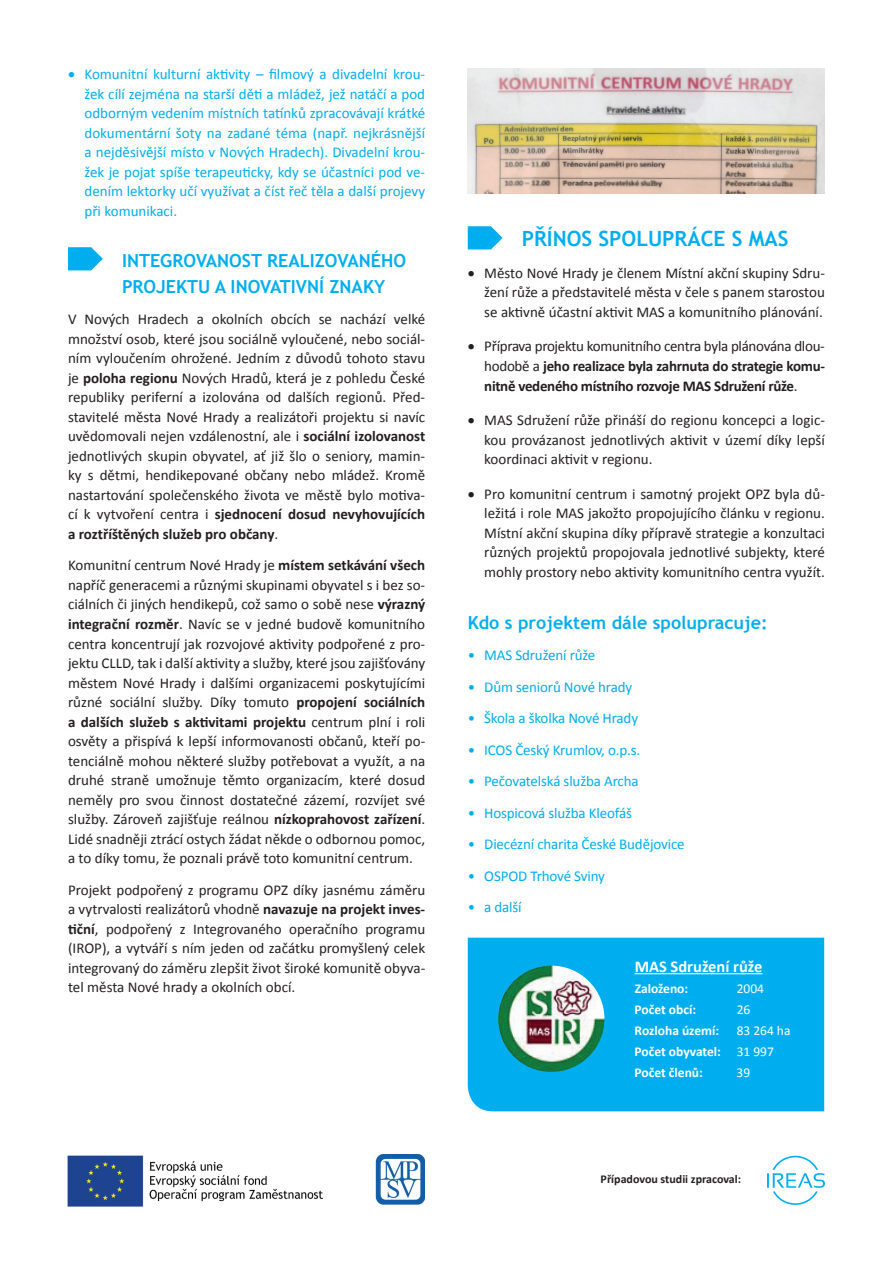
<style>
.page{position:relative;width:893px;height:1263px;background:#fff}
.page>*{position:absolute;margin:0;border:0;box-sizing:border-box;transform-origin:0 0}
.t1{font:700 21px "Trebuchet MS";color:#00aeef}
.t2{font:700 18px/25.5px "Trebuchet MS";color:#00aeef}
.t3{font:700 16.5px "Calibri";color:#fff}
.t4{font:15px/19.5px "Calibri";color:#231f20;text-align:justify}
.t5{font:15px/19.5px "Calibri";letter-spacing:-.01em;color:#00aeef;text-align:justify}
.t6{font:700 15px/19.5px "Calibri";letter-spacing:-.02em;color:#231f20;text-align:justify}
.t7{font:700 13.5px/21px "Calibri";color:#fff}
.t8{font:13.5px "Calibri";color:#fff}
.t9{font:700 12px "Calibri";color:#231f20}
.s1{font-weight:700}
.s2{font-weight:400}
</style>
<div class="page">
<svg style="left:68px;top:247px;width:35px;height:23px"></svg>
<svg style="left:468px;top:226px;width:35px;height:23px"></svg>
<svg style="left:767px;top:1156px;width:58px;height:49px"></svg>
<div style="left:468px;top:938px;width:356px;height:173px;background:#00aeef"></div>
<hr style="left:635px;top:973px;width:127px;height:1px;background:#fff">
<img style="left:498px;top:965px;width:106px;height:107px;border-radius:53px">
<img style="left:67px;top:1155px;width:255px;height:52px">
<img style="left:375px;top:1155px;width:49px;height:49px">
<img style="left:468px;top:68px;width:357px;height:125px">
<p class="t5" style="left:85px;top:65px;width:342px;text-indent:-16px">• Komunitní kulturní aktivity – filmový a divadelní krou&shy;žek cílí zejména na starší děti a mládež, jež natáčí a pod odborným vedením místních tatínků zpracovávají krátké dokumentární šoty na zadané téma (např. nejkrásnější a nejděsivější místo v Nových Hradech). Divadelní krou&shy;žek je pojat spíše terapeuticky, kdy se účastníci pod ve&shy;dením lektorky učí využívat a číst řeč těla a další projevy při komunikaci.</p>
<p class="t2" style="left:122px;top:248px;width:286px">INTEGROVANOST REALIZOVANÉHO<br>PROJEKTU A INOVATIVNÍ ZNAKY</p>
<p class="t4" style="left:68px;top:310px;width:359px">V Nových Hradech a okolních obcích se nachází velké množství osob, které jsou sociálně vyloučené, nebo sociál&shy;ním vyloučením ohrožené. Jedním z důvodů tohoto stavu je <span class="s1">poloha regionu</span> Nových Hradů, která je z pohledu České republiky periferní a izolována od dalších regionů. Před&shy;stavitelé města Nové Hrady a realizátoři projektu si navíc uvědomovali nejen vzdálenostní, ale i <span class="s1">sociální izolovanost </span>jednotlivých skupin obyvatel, ať již šlo o seniory, mamin&shy;ky s dětmi, hendikepované občany nebo mládež. Kromě nastartování společenského života ve městě bylo motiva&shy;cí k vytvoření centra i <span class="s1">sjednocení dosud nevyhovujících a roztříštěných služeb pro občany</span>.</p>
<p class="t4" style="left:68px;top:556px;width:359px">Komunitní centrum Nové Hrady je <span class="s1">místem setkávání všech </span>napříč generacemi a různými skupinami obyvatel s i bez so&shy;ciálních či jiných hendikepů, což samo o sobě nese <span class="s1">výrazný integrační rozměr</span>. Navíc se v jedné budově komunitního centra koncentrují jak rozvojové aktivity podpořené z pro&shy;jektu CLLD, tak i další aktivity a služby, které jsou zajišťovány městem Nové Hrady i dalšími organizacemi poskytujícími různé sociální služby. Díky tomuto <span class="s1">propojení sociálních a dalších služeb s aktivitami projektu</span> centrum plní i roli osvěty a přispívá k lepší informovanosti občanů, kteří po&shy;tenciálně mohou některé služby potřebovat a využít, a na druhé straně umožnuje těmto organizacím, které dosud neměly pro svou činnost dostatečné zázemí, rozvíjet své služby. Zároveň zajišťuje reálnou <span class="s1">nízkoprahovost zařízení</span>.<br>Lidé snadněji ztrácí ostych žádat někde o odbornou pomoc, a to díky tomu, že poznali právě toto komunitní centrum.</p>
<p class="t4" style="left:68px;top:880px;width:359px">Projekt podpořený z programu OPZ díky jasnému záměru a vytrvalosti realizátorů vhodně <span class="s1">navazuje na projekt inves&shy;tiční</span>, podpořený z Integrovaného operačního programu (IROP), a vytváří s ním jeden od začátku promyšlený celek integrovaný do záměru zlepšit život široké komunitě obyva&shy;tel města Nové hrady a okolních obcí.</p>
<h1 class="t1" style="left:522px;top:226px;width:234px">PŘÍNOS SPOLUPRÁCE S MAS</h1>
<p class="t4" style="left:484px;top:263px;width:342px;text-indent:-16px">• Město Nové Hrady je členem Místní akční skupiny Sdru&shy;žení růže a představitelé města v čele s panem starostou se aktivně účastní aktivit MAS a komunitního plánování.</p>
<p class="t6" style="left:484px;top:337px;width:342px;text-indent:-16px">• <span class="s2">Příprava projektu komunitního centra byla plánována dlou&shy;hodobě a</span> jeho realizace byla zahrnuta do strategie komu&shy;nitně vedeného místního rozvoje MAS Sdružení růže<span class="s2">.</span></p>
<p class="t4" style="left:484px;top:410px;width:342px;text-indent:-16px">• MAS Sdružení růže přináší do regionu koncepci a logic&shy;kou provázanost jednotlivých aktivit v území díky lepší koordinaci aktivit v regionu.</p>
<p class="t4" style="left:484px;top:484px;width:342px;text-indent:-16px">• Pro komunitní centrum i samotný projekt OPZ byla dů&shy;ležitá i role MAS jakožto propojujícího článku v regionu.<br>Místní akční skupina díky přípravě strategie a konzultaci různých projektů propojovala jednotlivé subjekty, které mohly prostory nebo aktivity komunitního centra využít.</p>
<p class="t2" style="left:468px;top:610px;width:301px">KDO S PROJEKTEM DÁLE SPOLUPRACUJE:</p>
<p class="t5" style="left:468px;top:646px;width:129px">• MAS Sdružení růže</p>
<p class="t5" style="left:468px;top:677px;width:166px">• Dům seniorů Nové hrady</p>
<p class="t5" style="left:468px;top:709px;width:172px">• Škola a školka Nové Hrady</p>
<p class="t5" style="left:468px;top:740px;width:174px">• ICOS Český Krumlov, o.p.s.</p>
<p class="t5" style="left:468px;top:772px;width:172px">• Pečovatelská služba Archa</p>
<p class="t5" style="left:468px;top:803px;width:166px">• Hospicová služba Kleofáš</p>
<p class="t5" style="left:468px;top:835px;width:218px">• Diecézní charita České Budějovice</p>
<p class="t5" style="left:468px;top:866px;width:139px">• OSPOD Trhové Sviny</p>
<p class="t5" style="left:468px;top:898px;width:55px">• a další</p>
<p class="t3" style="left:635px;top:956px;width:129px">MAS Sdružení růže</p>
<p class="t7" style="left:635px;top:978px;width:55px">Založeno:</p>
<p class="t8" style="left:737px;top:980px;width:29px">2004</p>
<p class="t7" style="left:635px;top:999px;width:63px">Počet obcí:</p>
<p class="t8" style="left:737px;top:1001px;width:15px">26</p>
<p class="t7" style="left:635px;top:1020px;width:86px">Rozloha území:</p>
<p class="t7" style="left:635px;top:1020px;width:157px;text-indent:102px"><span class="s2">83 264 ha<br></span>Počet obyvatel: <span class="s2">31 997<br></span>Počet členů:</p>
<p class="t8" style="left:737px;top:1064px;width:15px">39</p>
<p class="t9" style="left:601px;top:1171px;width:142px">Případovou studii zpracoval:</p>
</div>
